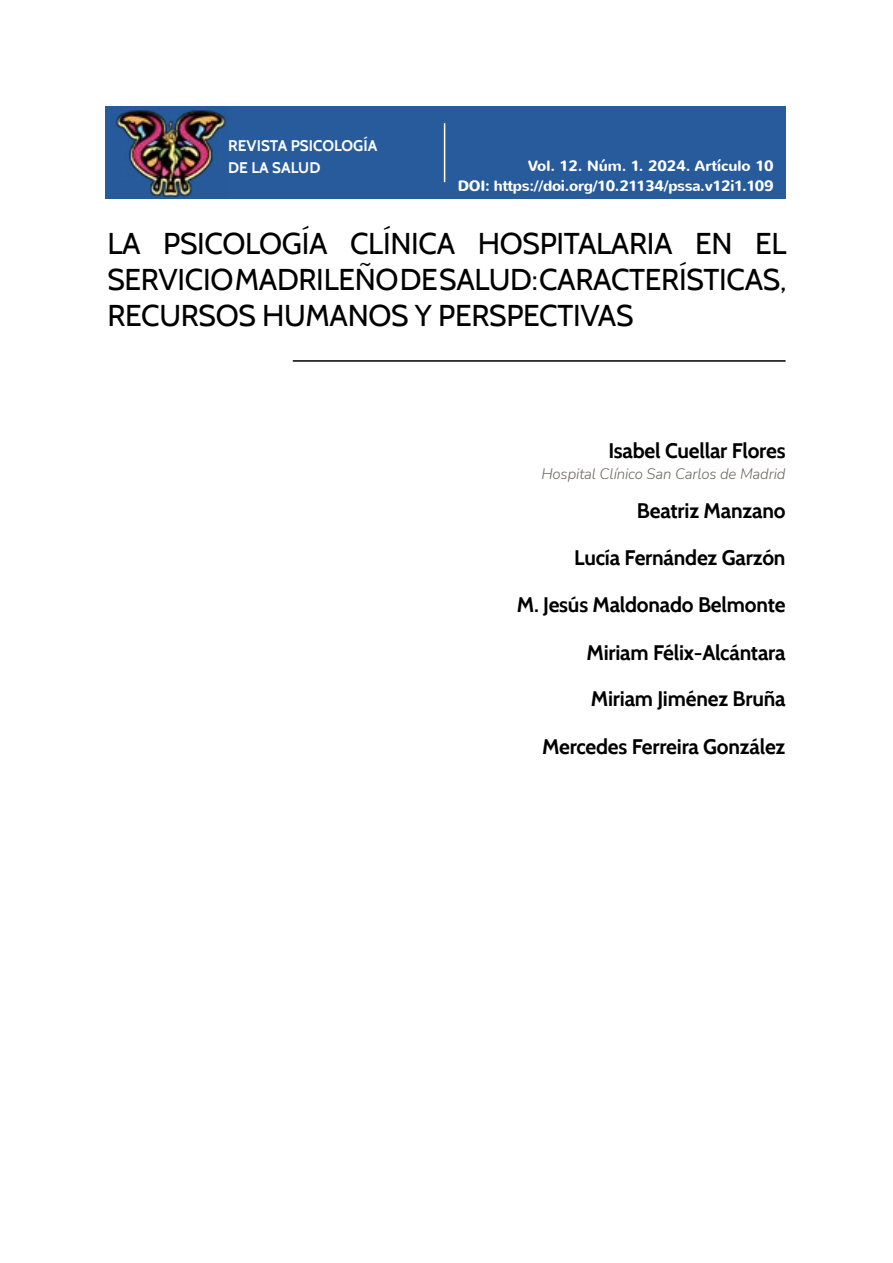
<style>
.page{position:relative;width:893px;height:1263px;background:#fff}
.page>*{position:absolute;margin:0;border:0;box-sizing:border-box;transform-origin:0 0}
.t1{font:30px/36px "Cabin";letter-spacing:-.01em;color:#000;text-align:justify}
.t2{font:700 21px/46.2px "Cabin";letter-spacing:-.01em;color:#000;text-align:right}
.t3{font:700 15.3px/22.5px "Cabin";color:#fbfbfb}
.t4{font:700 15px "Nunito";letter-spacing:-.02em;color:#fff}
.t5{font:italic 300 15px "Nunito";letter-spacing:-.01em;color:#6f6765}
</style>
<div class="page">
<div style="left:105px;top:106px;width:680px;height:93px;background:#275b9b"></div>
<hr style="left:293px;top:360px;width:492px;height:2px;background:#000">
<hr style="left:444px;top:123px;width:1px;height:59px;background:#fff">
<img style="left:115px;top:110px;width:111px;height:88px">
<p class="t3" style="left:228px;top:134px;width:151px">REVISTA PSICOLOGÍA<br>DE LA SALUD</p>
<p class="t4" style="left:528px;top:156px;width:247px">Vol. 12. Núm. 1. 2024. Artículo 10</p>
<p class="t4" style="left:458px;top:176px;width:317px">DOI: https://doi.org/10.21134/pssa.v12i1.109</p>
<h1 class="t1" style="left:107px;top:225px;width:681px">LA PSICOLOGÍA CLÍNICA HOSPITALARIA EN EL SERVICIO MADRILEÑO DE SALUD: CARACTERÍSTICAS, RECURSOS HUMANOS Y PERSPECTIVAS</h1>
<p class="t2" style="left:608px;top:428px;width:179px">Isabel Cuellar Flores</p>
<p class="t5" style="left:541px;top:463px;width:246px">Hospital Clínico San Carlos de Madrid</p>
<p class="t2" style="left:574px;top:488px;width:213px">Beatriz Manzano<br>Lucía Fernández Garzón</p>
<p class="t2" style="left:517px;top:582px;width:270px">M. Jesús Maldonado Belmonte</p>
<p class="t2" style="left:587px;top:629px;width:200px;text-align:left">Miriam Félix-Alcántara<br>Miriam Jiménez Bruña</p>
<p class="t2" style="left:542px;top:723px;width:245px">Mercedes Ferreira González</p>
</div>
